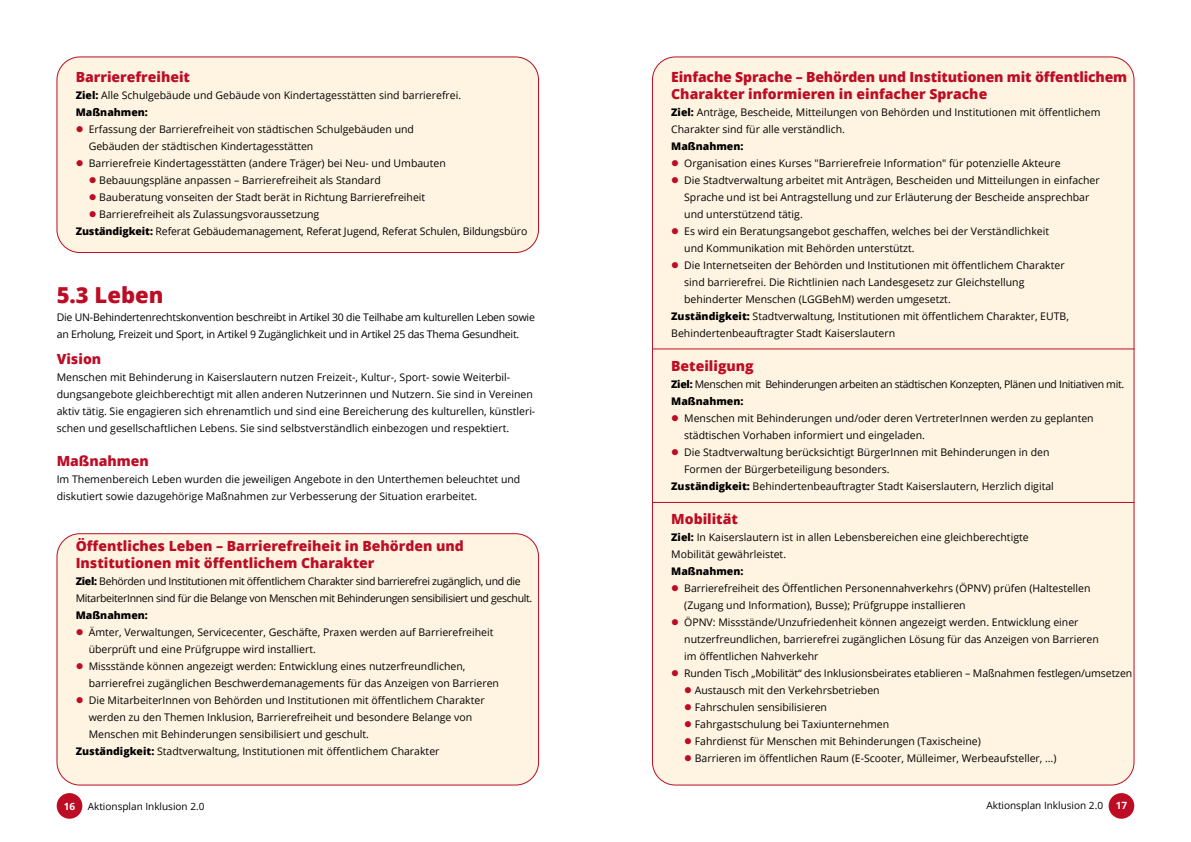
<style>
.page{position:relative;width:1191px;height:842px;background:#fff}
.page>*{position:absolute;margin:0;border:0;box-sizing:border-box;transform-origin:0 0}
.UB_2{font:800 22px "Open Sans";color:#bc0d25}
.Fließtext{font:800 14px/17px "Open Sans";color:#bc0d25}
.Fließtext-2{font:10.5px/17px "Open Sans";color:#000}
.Fließtext-3{font:10.5px/17px "Open Sans";letter-spacing:-.03em;color:#000}
.Fließtext-4{font:10.5px/17px "Open Sans";letter-spacing:-.02em;color:#000}
.Fließtext-5{font:800 10.5px "Open Sans";color:#000}
.t1{font:10px "Open Sans";color:#000}
.t2{font:700 10px "Open Sans";color:#fff}
.s1{font-weight:800}
.s2{color:#bc0d25}
</style>
<div class="page">
<div style="left:1108px;top:793px;width:26px;height:26px;background:#bc0d25;border-radius:50%"></div>
<div style="left:57px;top:793px;width:25px;height:26px;background:#bc0d25;border-radius:50%"></div>
<div style="left:57px;top:57px;width:481px;height:195px;background:#fff4e1"></div>
<div style="left:57px;top:57px;width:482px;height:196px;border:1px solid #bc0d25;border-radius:23px"></div>
<div style="left:57px;top:534px;width:481px;height:251px;background:#fff4e1"></div>
<div style="left:57px;top:533px;width:482px;height:252px;border:1px solid #bc0d25;border-radius:23px"></div>
<div style="left:652px;top:57px;width:481px;height:728px;background:#fff4e1"></div>
<hr style="left:652px;top:349px;width:482px;height:1px;background:#bc0d25">
<hr style="left:652px;top:502px;width:482px;height:1px;background:#bc0d25">
<p class="Fließtext" style="left:76px;top:68px;width:116px">Barrierefreiheit</p>
<p class="Fließtext-2" style="left:76px;top:87px;width:387px"><span class="s1">Ziel:</span> Alle Schulgebäude und Gebäude von Kindertagesstätten sind barrierefrei.</p>
<p class="Fließtext-5" style="left:76px;top:104px;width:74px">Maßnahmen:</p>
<p class="Fließtext-2" style="left:76px;top:121px;width:340px"><span class="s2">●</span> Erfassung der Barrierefreiheit von städtischen Schulgebäuden und</p>
<p class="Fließtext-2" style="left:89px;top:138px;width:226px">Gebäuden der städtischen Kindertagesstätten</p>
<p class="Fließtext-2" style="left:76px;top:155px;width:371px"><span class="s2">●</span> Barrierefreie Kindertagesstätten (andere Träger) bei Neu- und Umbauten</p>
<p class="Fließtext-2" style="left:89px;top:172px;width:294px"><span class="s2">●</span> Bebauungspläne anpassen – Barrierefreiheit als Standard</p>
<p class="Fließtext-2" style="left:89px;top:189px;width:338px"><span class="s2">●</span> Bauberatung vonseiten der Stadt berät in Richtung Barrierefreiheit</p>
<p class="Fließtext-2" style="left:89px;top:206px;width:232px"><span class="s2">●</span> Barrierefreiheit als Zulassungsvoraussetzung</p>
<p class="Fließtext-2" style="left:76px;top:223px;width:453px"><span class="s1">Zuständigkeit:</span> Referat Gebäudemanagement, Referat Jugend, Referat Schulen, Bildungsbüro</p>
<h2 class="UB_2" style="left:57px;top:278px;width:108px">5.3 Leben</h2>
<p class="Fließtext-4" style="left:57px;top:308px;width:480px">Die UN-Behindertenrechtskonvention beschreibt in Artikel 30 die Teilhabe am kulturellen Leben sowie an Erholung, Freizeit und Sport, in Artikel 9 Zugänglichkeit und in Artikel 25 das Thema Gesundheit.</p>
<p class="Fließtext" style="left:57px;top:349px;width:46px">Vision</p>
<p class="Fließtext-2" style="left:57px;top:368px;width:480px">Menschen mit Behinderung in Kaiserslautern nutzen Freizeit-, Kultur-, Sport- sowie Weiterbil&shy;dungsangebote gleichberechtigt mit allen anderen Nutzerinnen und Nutzern. Sie sind in Vereinen aktiv tätig. Sie engagieren sich ehrenamtlich und sind eine Bereicherung des kulturellen, künstleri&shy;schen und gesellschaftlichen Lebens. Sie sind selbstverständlich einbezogen und respektiert.</p>
<p class="Fließtext" style="left:57px;top:451px;width:94px">Maßnahmen</p>
<p class="Fließtext-2" style="left:57px;top:470px;width:465px">Im Themenbereich Leben wurden die jeweiligen Angebote in den Unterthemen beleuchtet und diskutiert sowie dazugehörige Maßnahmen zur Verbesserung der Situation erarbeitet.</p>
<p class="Fließtext" style="left:76px;top:536px;width:389px">Öffentliches Leben – Barrierefreiheit in Behörden und</p>
<p class="Fließtext" style="left:76px;top:553px;width:300px">Institutionen mit öffentlichem Charakter</p>
<p class="Fließtext-3" style="left:76px;top:572px;width:458px"><span class="s1">Ziel:</span> Behörden und Institutionen mit öffentlichem Charakter sind barrierefrei zugänglich, und die<br>MitarbeiterInnen sind für die Belange von Menschen mit Behinderungen sensibilisiert und geschult.</p>
<p class="Fließtext-5" style="left:76px;top:607px;width:74px">Maßnahmen:</p>
<p class="Fließtext-2" style="left:89px;top:623px;width:406px;text-indent:-13px"><span class="s2">●</span> Ämter, Verwaltungen, Servicecenter, Geschäfte, Praxen werden auf Barrierefreiheit überprüft und eine Prüfgruppe wird installiert.</p>
<p class="Fließtext-2" style="left:76px;top:657px;width:391px"><span class="s2">●</span> Missstände können angezeigt werden: Entwicklung eines nutzerfreundlichen,</p>
<p class="Fließtext-2" style="left:89px;top:674px;width:412px">barrierefrei zugänglichen Beschwerdemanagements für das Anzeigen von Barrieren</p>
<p class="Fließtext-2" style="left:76px;top:691px;width:410px"><span class="s2">●</span> Die MitarbeiterInnen von Behörden und Institutionen mit öffentlichem Charakter</p>
<p class="Fließtext-2" style="left:89px;top:708px;width:385px">werden zu den Themen Inklusion, Barrierefreiheit und besondere Belange von</p>
<p class="Fließtext-2" style="left:89px;top:725px;width:282px">Menschen mit Behinderungen sensibilisiert und geschult.</p>
<p class="Fließtext-2" style="left:76px;top:742px;width:365px"><span class="s1">Zuständigkeit:</span> Stadtverwaltung, Institutionen mit öffentlichem Charakter</p>
<p class="Fließtext" style="left:671px;top:67px;width:457px">Einfache Sprache – Behörden und Institutionen mit öffentlichem<br>Charakter informieren in einfacher Sprache</p>
<p class="Fließtext-2" style="left:671px;top:103px;width:431px"><span class="s1">Ziel:</span> Anträge, Bescheide, Mitteilungen von Behörden und Institutionen mit öffentlichem</p>
<p class="Fließtext-2" style="left:671px;top:120px;width:175px">Charakter sind für alle verständlich.</p>
<p class="Fließtext-5" style="left:671px;top:138px;width:74px">Maßnahmen:</p>
<p class="Fließtext-2" style="left:671px;top:154px;width:391px"><span class="s2">●</span> Organisation eines Kurses "Barrierefreie Information" für potenzielle Akteure</p>
<p class="Fließtext-2" style="left:671px;top:171px;width:430px"><span class="s2">●</span> Die Stadtverwaltung arbeitet mit Anträgen, Bescheiden und Mitteilungen in einfacher</p>
<p class="Fließtext-2" style="left:684px;top:188px;width:406px">Sprache und ist bei Antragstellung und zur Erläuterung der Bescheide ansprechbar</p>
<p class="Fließtext-2" style="left:684px;top:205px;width:120px">und unterstützend tätig.</p>
<p class="Fließtext-2" style="left:671px;top:222px;width:379px"><span class="s2">●</span> Es wird ein Beratungsangebot geschaffen, welches bei der Verständlichkeit</p>
<p class="Fließtext-2" style="left:684px;top:239px;width:232px">und Kommunikation mit Behörden unterstützt.</p>
<p class="Fließtext-2" style="left:671px;top:256px;width:395px"><span class="s2">●</span> Die Internetseiten der Behörden und Institutionen mit öffentlichem Charakter</p>
<p class="Fließtext-2" style="left:684px;top:273px;width:342px">sind barrierefrei. Die Richtlinien nach Landesgesetz zur Gleichstellung</p>
<p class="Fließtext-2" style="left:684px;top:290px;width:268px">behinderter Menschen (LGGBehM) werden umgesetzt.</p>
<p class="Fließtext-2" style="left:671px;top:307px;width:399px"><span class="s1">Zuständigkeit:</span> Stadtverwaltung, Institutionen mit öffentlichem Charakter, EUTB,</p>
<p class="Fließtext-2" style="left:671px;top:324px;width:225px">Behindertenbeauftragter Stadt Kaiserslautern</p>
<p class="Fließtext" style="left:671px;top:356px;width:84px">Beteiligung</p>
<p class="Fließtext-3" style="left:671px;top:375px;width:454px"><span class="s1">Ziel:</span> Menschen mit Behinderungen arbeiten an städtischen Konzepten, Plänen und Initiativen mit.</p>
<p class="Fließtext-5" style="left:671px;top:393px;width:74px">Maßnahmen:</p>
<p class="Fließtext-2" style="left:671px;top:409px;width:424px"><span class="s2">●</span> Menschen mit Behinderungen und/oder deren VertreterInnen werden zu geplanten</p>
<p class="Fließtext-2" style="left:684px;top:426px;width:242px">städtischen Vorhaben informiert und eingeladen.</p>
<p class="Fließtext-2" style="left:671px;top:443px;width:380px"><span class="s2">●</span> Die Stadtverwaltung berücksichtigt BürgerInnen mit Behinderungen in den</p>
<p class="Fließtext-2" style="left:684px;top:460px;width:207px">Formen der Bürgerbeteiligung besonders.</p>
<p class="Fließtext-2" style="left:671px;top:477px;width:384px"><span class="s1">Zuständigkeit:</span> Behindertenbeauftragter Stadt Kaiserslautern, Herzlich digital</p>
<p class="Fließtext" style="left:671px;top:509px;width:68px">Mobilität</p>
<p class="Fließtext-2" style="left:671px;top:528px;width:359px"><span class="s1">Ziel:</span> In Kaiserslautern ist in allen Lebensbereichen eine gleichberechtigte</p>
<p class="Fließtext-2" style="left:671px;top:545px;width:116px">Mobilität gewährleistet.</p>
<p class="Fließtext-5" style="left:671px;top:563px;width:74px">Maßnahmen:</p>
<p class="Fließtext-2" style="left:684px;top:579px;width:408px;text-indent:-13px"><span class="s2">●</span> Barrierefreiheit des Öffentlichen Personennahverkehrs (ÖPNV) prüfen (Haltestellen (Zugang und Information), Busse); Prüfgruppe installieren</p>
<p class="Fließtext-2" style="left:671px;top:613px;width:409px"><span class="s2">●</span> ÖPNV: Missstände/Unzufriedenheit können angezeigt werden. Entwicklung einer</p>
<p class="Fließtext-2" style="left:684px;top:630px;width:416px">nutzerfreundlichen, barrierefrei zugänglichen Lösung für das Anzeigen von Barrieren</p>
<p class="Fließtext-2" style="left:684px;top:647px;width:136px">im öffentlichen Nahverkehr</p>
<p class="Fließtext-2" style="left:671px;top:664px;width:462px"><span class="s2">●</span> Runden Tisch „Mobilität“ des Inklusionsbeirates etablieren – Maßnahmen festlegen/umsetzen</p>
<p class="Fließtext-2" style="left:684px;top:681px;width:197px"><span class="s2">●</span> Austausch mit den Verkehrsbetrieben</p>
<p class="Fließtext-2" style="left:684px;top:698px;width:144px"><span class="s2">●</span> Fahrschulen sensibilisieren</p>
<p class="Fließtext-2" style="left:684px;top:715px;width:206px"><span class="s2">●</span> Fahrgastschulung bei Taxiunternehmen</p>
<p class="Fließtext-2" style="left:684px;top:732px;width:298px"><span class="s2">●</span> Fahrdienst für Menschen mit Behinderungen (Taxischeine)</p>
<p class="Fließtext-2" style="left:684px;top:749px;width:374px"><span class="s2">●</span> Barrieren im öffentlichen Raum (E-Scooter, Mülleimer, Werbeaufsteller, …)</p>
<p class="t1" style="left:88px;top:800px;width:118px">Aktionsplan Inklusion 2.0</p>
<p class="t1" style="left:986px;top:799px;width:118px">Aktionsplan Inklusion 2.0</p>
<p class="t2" style="left:64px;top:799px;width:13px">16</p>
<p class="t2" style="left:1115px;top:798px;width:13px">17</p>
</div>
